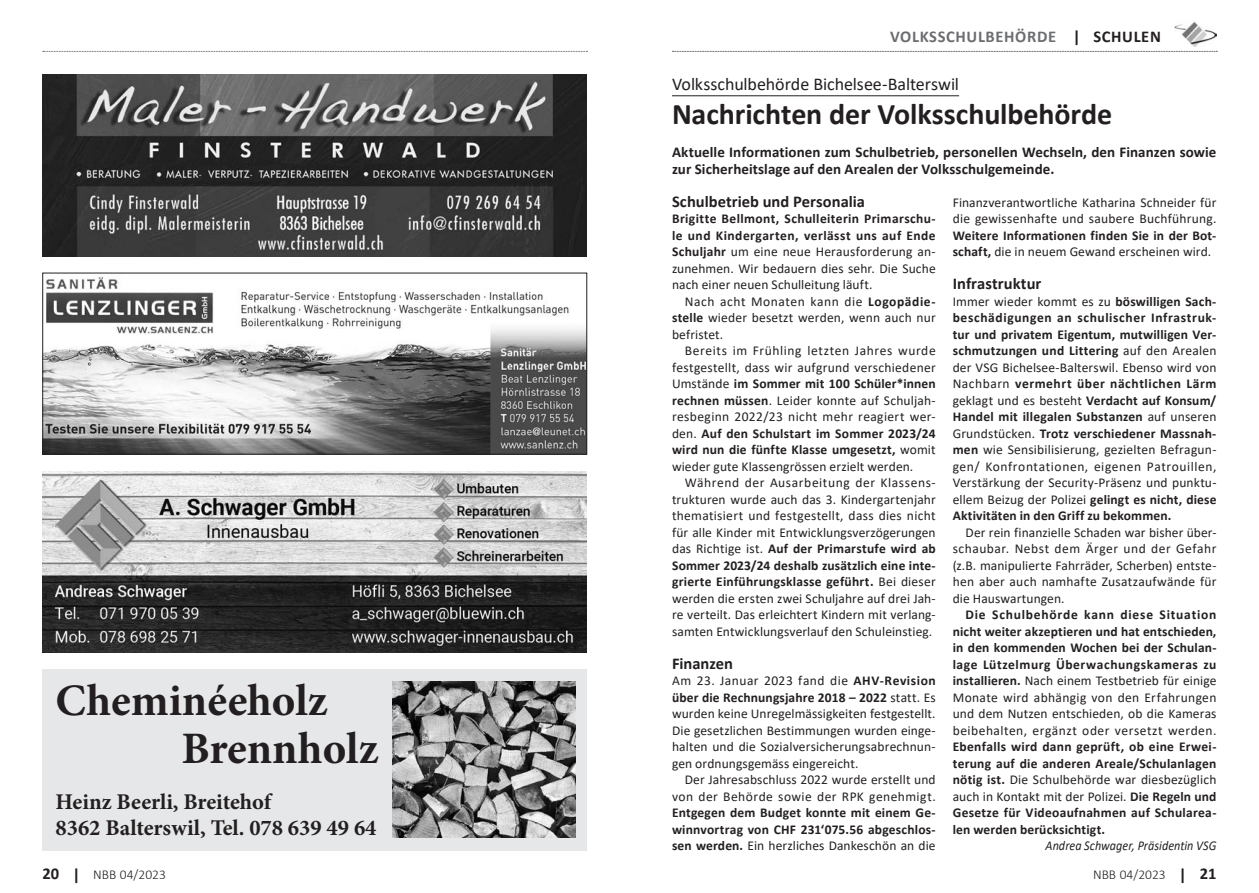
<style>
.page{position:relative;width:1259px;height:893px;background:#fff}
.page>*{position:absolute;margin:0;border:0;box-sizing:border-box;transform-origin:0 0}
.t1{font:700 45px/48px "Minion Pro";color:#231f20}
.t2{font:700 30px "Calibri";letter-spacing:-.005em;color:#231f20}
.t3{font:700 22.5px/25.5px "Minion Pro";color:#231f20}
.t4{font:18px "Calibri";letter-spacing:-.005em;color:#231f20}
.t5{font:700 16.5px "Calibri";color:#231f20}
.t6{font:700 16.5px "Calibri";letter-spacing:.04em;color:#6c6d70}
.t7{font:700 15px/16.5px "Calibri";letter-spacing:.005em;color:#231f20}
.t8{font:13.5px/16.5px "Calibri";letter-spacing:.01em;color:#231f20;text-align:justify}
.t9{font:700 13.5px/16.5px "Calibri";letter-spacing:.015em;color:#231f20;text-align:justify}
.t10{font:italic 13.5px "Calibri";letter-spacing:.005em;color:#231f20;scale:.9 1}
.t11{font:300 13.5px "Calibri";color:#231f20}
.s1{color:#231f20}
.s2{font-weight:700}
.s3{font-weight:400}
.s4{font-weight:700;font-size:16.5px}
</style>
<div class="page">
<div style="left:43px;top:669px;width:544px;height:181px;background:#e6e7e9"></div>
<img style="left:392px;top:682px;width:183px;height:156px">
<img style="left:43px;top:471px;width:543px;height:181px">
<img style="left:43px;top:75px;width:544px;height:181px">
<img style="left:45px;top:277px;width:540px;height:175px">
<div style="left:43px;top:273px;width:544px;height:181px;border:1px solid #231f20"></div>
<svg style="left:43px;top:51px;width:544px;height:1px"></svg>
<svg style="left:672px;top:51px;width:545px;height:1px"></svg>
<hr style="left:672px;top:96px;width:287px;height:1px;background:#231f20">
<img style="left:1174px;top:21px;width:42px;height:26px">
<p class="t6" style="left:890px;top:25px;width:272px">VOLKSSCHULBEHÖRDE <span class="s1">| SCHULEN</span></p>
<h3 class="t4" style="left:672px;top:71px;width:288px">Volksschulbehörde Bichelsee-Balterswil</h3>
<h2 class="t2" style="left:672px;top:93px;width:441px">Nachrichten der Volksschulbehörde</h2>
<p class="t7" style="left:672px;top:144px;width:546px">Aktuelle Informationen zum Schulbetrieb, personellen Wechseln, den Finanzen sowie zur Sicherheitslage auf den Arealen der Volksschulgemeinde.</p>
<p class="t5" style="left:672px;top:190px;width:194px">Schulbetrieb und Personalia</p>
<p class="t8" style="left:672px;top:210px;width:265px"><span class="s2">Brigitte Bellmont, Schulleiterin Primarschu&shy;le und Kindergarten, verlässt uns auf Ende Schuljahr</span> um eine neue Herausforderung an&shy;zunehmen. Wir bedauern dies sehr. Die Suche nach einer neuen Schulleitung läuft.</p>
<p class="t8" style="left:672px;top:293px;width:265px;text-indent:13px">Nach acht Monaten kann die <span class="s2">Logopädie&shy;stelle</span> wieder besetzt werden, wenn auch nur befristet.</p>
<p class="t8" style="left:672px;top:342px;width:265px;text-indent:13px">Bereits im Frühling letzten Jahres wurde festgestellt, dass wir aufgrund verschiedener Umstände <span class="s2">im Sommer mit 100 Schüler*innen rechnen müssen</span>. Leider konnte auf Schuljah&shy;resbeginn 2022/23 nicht mehr reagiert wer&shy;den. <span class="s2">Auf den Schulstart im Sommer 2023/24 wird nun die fünfte Klasse umgesetzt,</span> womit wieder gute Klassengrössen erzielt werden.</p>
<p class="t8" style="left:672px;top:474px;width:265px;text-indent:13px">Während der Ausarbeitung der Klassens&shy;trukturen wurde auch das 3. Kindergartenjahr thematisiert und festgestellt, dass dies nicht für alle Kinder mit Entwicklungsverzögerungen das Richtige ist. <span class="s2">Auf der Primarstufe wird ab Sommer 2023/24 deshalb zusätzlich eine inte&shy;grierte Einführungsklasse geführt.</span> Bei dieser werden die ersten zwei Schuljahre auf drei Jah&shy;re verteilt. Das erleichtert Kindern mit verlang&shy;samten Entwicklungsverlauf den Schuleinstieg.</p>
<p class="t5" style="left:672px;top:652px;width:63px">Finanzen</p>
<p class="t8" style="left:672px;top:672px;width:265px">Am 23. Januar 2023 fand die <span class="s2">AHV-Revision über die Rechnungsjahre 2018 – 2022</span> statt. Es wurden keine Unregelmässigkeiten festgestellt.<br>Die gesetzlichen Bestimmungen wurden einge&shy;halten und die Sozialversicherungsabrechnun&shy;gen ordnungsgemäss eingereicht.</p>
<p class="t8" style="left:672px;top:771px;width:265px;text-align:right">Der Jahresabschluss 2022 wurde erstellt und von der Behörde sowie der RPK genehmigt.</p>
<p class="t9" style="left:672px;top:804px;width:265px">Entgegen dem Budget konnte mit einem Ge&shy;winnvortrag von CHF 231‘075.56 abgeschlos&shy;sen werden. <span class="s3">Ein herzliches Dankeschön an die</span></p>
<p class="t8" style="left:952px;top:194px;width:265px">Finanzverantwortliche Katharina Schneider für die gewissenhafte und saubere Buchführung.</p>
<p class="t9" style="left:952px;top:227px;width:265px">Weitere Informationen finden Sie in der Bot&shy;schaft, <span class="s3">die in neuem Gewand erscheinen wird.</span></p>
<p class="t5" style="left:952px;top:272px;width:90px">Infrastruktur</p>
<p class="t9" style="left:952px;top:293px;width:265px"><span class="s3">Immer wieder kommt es zu</span> böswilligen Sach&shy;beschädigungen an schulischer Infrastruk&shy;tur und privatem Eigentum, mutwilligen Ver&shy;schmutzungen und Littering <span class="s3">auf den Arealen der VSG Bichelsee-Balterswil. Ebenso wird von Nachbarn</span> vermehrt über nächtlichen Lärm <span class="s3">geklagt und es besteht</span> Verdacht auf Konsum/ Handel mit illegalen Substanzen <span class="s3">auf unseren Grundstücken.</span> Trotz verschiedener Massnah&shy;men <span class="s3">wie Sensibilisierung, gezielten Befragun&shy;gen/ Konfrontationen, eigenen Patrouillen, Verstärkung der Security-Präsenz und punktu&shy;ellem Beizug der Polizei</span> gelingt es nicht, diese Aktivitäten in den Griff zu bekommen.</p>
<p class="t8" style="left:952px;top:524px;width:265px;text-indent:13px">Der rein finanzielle Schaden war bisher über&shy;schaubar. Nebst dem Ärger und der Gefahr (z.B. manipulierte Fahrräder, Scherben) entste&shy;hen aber auch namhafte Zusatzaufwände für die Hauswartungen.</p>
<p class="t9" style="left:952px;top:606px;width:265px;text-indent:13px">Die Schulbehörde kann diese Situation nicht weiter akzeptieren und hat entschieden, in den kommenden Wochen bei der Schulan&shy;lage Lützelmurg Überwachungskameras zu installieren. <span class="s3">Nach einem Testbetrieb für einige Monate wird abhängig von den Erfahrungen und dem Nutzen entschieden, ob die Kameras beibehalten, ergänzt oder versetzt werden.</span></p>
<p class="t9" style="left:952px;top:738px;width:265px">Ebenfalls wird dann geprüft, ob eine Erwei&shy;terung auf die anderen Areale/Schulanlagen nötig ist. <span class="s3">Die Schulbehörde war diesbezüglich auch in Kontakt mit der Polizei.</span> Die Regeln und Gesetze für Videoaufnahmen auf Schularea&shy;len werden berücksichtigt.</p>
<p class="t10" style="left:1045px;top:836px;width:191px">Andrea Schwager, Präsidentin VSG</p>
<h1 class="t1" style="left:181px;top:676px;width:199px;text-indent:-126px">Cheminéeholz<br>Brennholz</h1>
<h3 class="t3" style="left:55px;top:789px;width:322px">Heinz Beerli, Breitehof<br>8362 Balterswil, Tel. 078 639 49 64</h3>
<p class="t11" style="left:43px;top:866px;width:125px"><span class="s4">20 |</span> NBB 04/2023</p>
<p class="t11" style="left:1093px;top:866px;width:125px">NBB 04/2023 <span class="s4">| 21</span></p>
</div>
